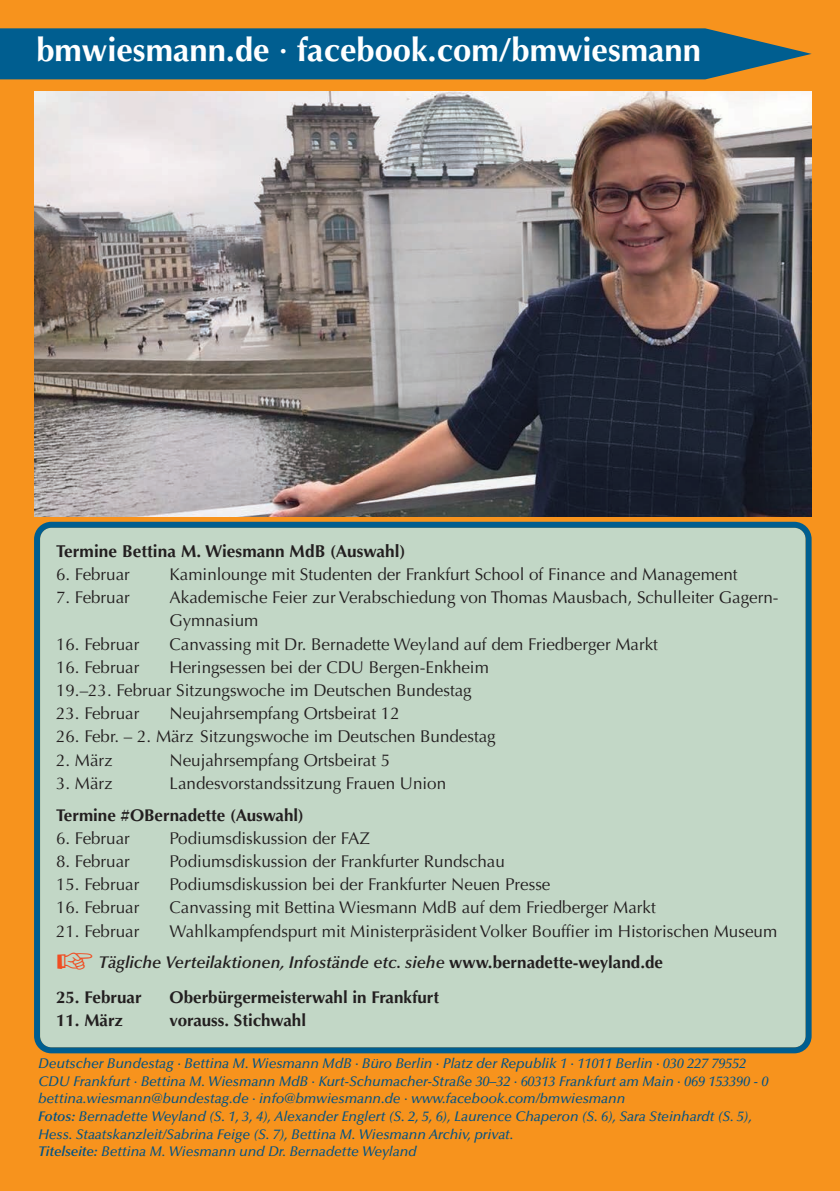
<style>
.page{position:relative;width:840px;height:1191px;background:#fff}
.page>*{position:absolute;margin:0;border:0;box-sizing:border-box;transform-origin:0 0}
.t1{font:700 32.8px "Optima LT";color:#fff}
.t2{font:700 17.2px "Optima LT";letter-spacing:.005em;color:#231f20}
.t3{font:17px/23.2px "Optima LT";color:#231f20}
.t4{font:700 17px "Optima LT";color:#231f20}
.t5{font:italic 600 17px "Optima LT";color:#231f20}
.t6{font:italic 500 14px/17.6px "Optima LT";letter-spacing:-.005em;color:#005285}
.s1{font-weight:700;font-style:normal}
.s2{font-weight:600}
</style>
<div class="page">
<div style="left:0;top:0;width:839px;height:1191px;background:#f7931d"></div>
<div style="left:34px;top:522px;width:777px;height:531px;background:#c2d7c6"></div>
<img style="left:34px;top:91px;width:777px;height:426px">
<svg style="left:0;top:28px;width:811px;height:51px;background:#116187"></svg>
<svg style="left:57px;top:953px;width:35px;height:17px"></svg>
<h1 class="t1" style="left:36px;top:37px;width:665px">bmwiesmann.de · facebook.com/bmwiesmann</h1>
<p class="t2" style="left:56px;top:544px;width:350px">Termine Bettina M. Wiesmann MdB (Auswahl)</p>
<p class="t3" style="left:56px;top:564px;width:75px">6. Februar</p>
<p class="t3" style="left:169px;top:564px;width:569px">Kaminlounge mit Studenten der Frankfurt School of Finance and Management</p>
<p class="t3" style="left:56px;top:587px;width:75px">7. Februar</p>
<p class="t3" style="left:169px;top:587px;width:610px">Akademische Feier zur Verabschiedung von Thomas Mausbach, Schulleiter Gagern-<br>Gymnasium</p>
<p class="t3" style="left:56px;top:634px;width:85px">16. Februar</p>
<p class="t3" style="left:169px;top:634px;width:489px">Canvassing mit Dr. Bernadette Weyland auf dem Friedberger Markt</p>
<p class="t3" style="left:56px;top:657px;width:85px">16. Februar</p>
<p class="t3" style="left:56px;top:657px;width:434px;text-indent:113px">Heringsessen bei der CDU Bergen-Enkheim<br>19.–23. Februar Sitzungswoche im Deutschen Bundestag</p>
<p class="t3" style="left:56px;top:703px;width:85px">23. Februar</p>
<p class="t3" style="left:169px;top:703px;width:231px">Neujahrsempfang Ortsbeirat 12</p>
<p class="t3" style="left:56px;top:726px;width:441px">26. Febr. – 2. März Sitzungswoche im Deutschen Bundestag</p>
<p class="t3" style="left:56px;top:750px;width:58px">2. März</p>
<p class="t3" style="left:169px;top:750px;width:222px">Neujahrsempfang Ortsbeirat 5</p>
<p class="t3" style="left:56px;top:773px;width:58px">3. März</p>
<p class="t3" style="left:169px;top:773px;width:278px">Landesvorstandssitzung Frauen Union</p>
<p class="t4" style="left:56px;top:808px;width:249px">Termine #OBernadette (Auswahl)</p>
<p class="t3" style="left:56px;top:828px;width:75px">6. Februar</p>
<p class="t3" style="left:169px;top:828px;width:202px">Podiumsdiskussion der FAZ</p>
<p class="t3" style="left:56px;top:851px;width:75px">8. Februar</p>
<p class="t3" style="left:169px;top:851px;width:336px">Podiumsdiskussion der Frankfurter Rundschau</p>
<p class="t3" style="left:56px;top:874px;width:85px">15. Februar</p>
<p class="t3" style="left:169px;top:874px;width:382px">Podiumsdiskussion bei der Frankfurter Neuen Presse</p>
<p class="t3" style="left:56px;top:897px;width:85px">16. Februar</p>
<p class="t3" style="left:169px;top:897px;width:487px">Canvassing mit Bettina Wiesmann MdB auf dem Friedberger Markt</p>
<p class="t3" style="left:56px;top:921px;width:85px">21. Februar</p>
<p class="t3" style="left:169px;top:921px;width:608px">Wahlkampfendspurt mit Ministerpräsident Volker Bouffier im Historischen Museum</p>
<p class="t5" style="left:98px;top:955px;width:566px">Tägliche Verteilaktionen, Infostände etc. siehe <span class="s1">www.bernadette-weyland.de</span></p>
<p class="t4" style="left:56px;top:990px;width:87px">25. Februar</p>
<p class="t4" style="left:169px;top:990px;width:271px">Oberbürgermeisterwahl in Frankfurt</p>
<p class="t4" style="left:56px;top:1013px;width:69px">11. März</p>
<p class="t4" style="left:169px;top:1013px;width:138px">vorauss. Stichwahl</p>
<p class="t6" style="left:38px;top:1055px;width:731px">Deutscher Bundestag · Bettina M. Wiesmann MdB · Büro Berlin · Platz der Republik 1 · 11011 Berlin · 030 227 79552<br>CDU Frankfurt · Bettina M. Wiesmann MdB · Kurt-Schumacher-Straße 30–32 · 60313 Frankfurt am Main · 069 153390 - 0 bettina.wiesmann@bundestag.de · info@bmwiesmann.de · www.facebook.com/bmwiesmann<br><span class="s2">Fotos:</span> Bernadette Weyland (S. 1, 3, 4), Alexander Englert (S. 2, 5, 6), Laurence Chaperon (S. 6), Sara Steinhardt (S. 5), Hess. Staatskanzleit/Sabrina Feige (S. 7), Bettina M. Wiesmann Archiv, privat.<br><span class="s2">Titelseite:</span> Bettina M. Wiesmann und Dr. Bernadette Weyland</p>
</div>
